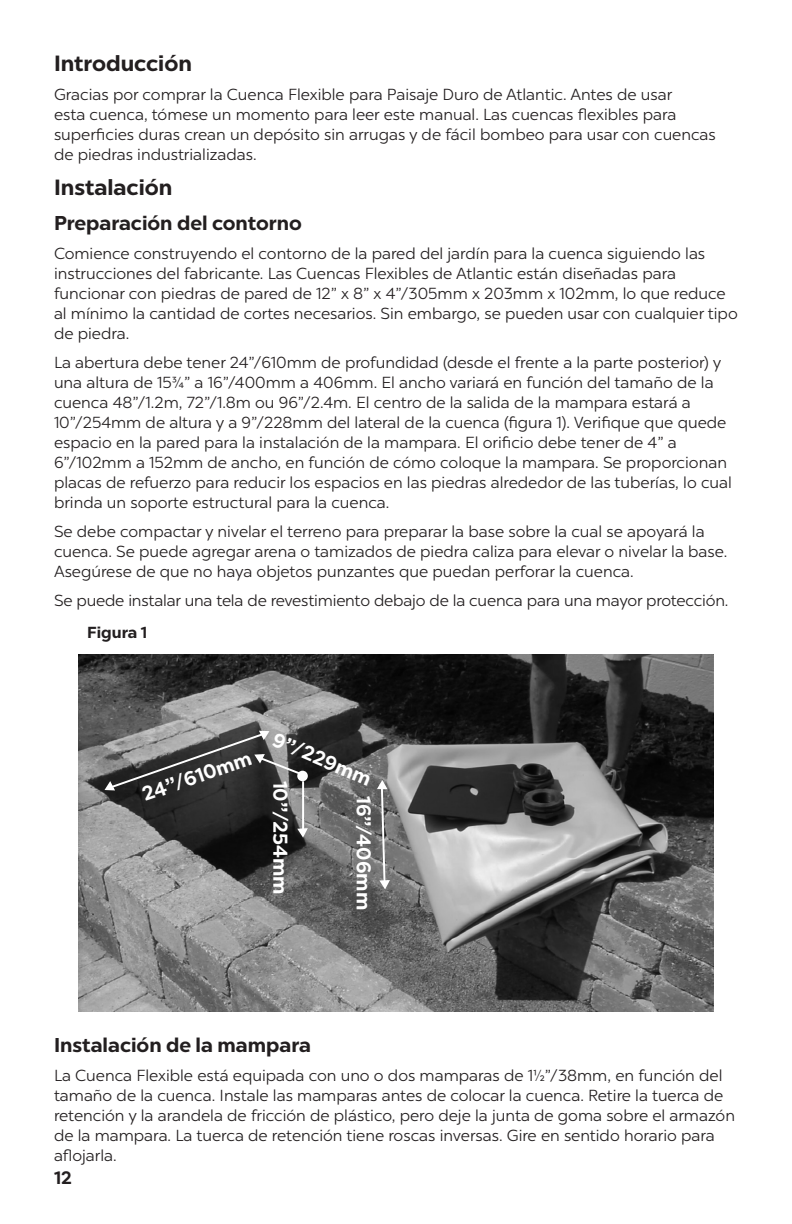
<style>
.page{position:relative;width:792px;height:1224px;background:#fff}
.page>*{position:absolute;margin:0;border:0;box-sizing:border-box;transform-origin:0 0}
.t1{font:700 22px "Chronica Pro";color:#231f20}
.t2{font:700 20px "Chronica Pro";color:#231f20}
.t3{font:700 20px "Chronica Pro";color:#fff}
.Paragraph_Style_1{font:700 18px "Chronica Pro";color:#231f20}
.t4{font:16px/20px "Chronica Pro";color:#231f20}
.t5{font:700 16px "Chronica Pro";color:#231f20}
</style>
<div class="page">
<img style="left:79px;top:654px;width:634px;height:357px">
<hr style="left:302px;top:781px;width:2px;height:50px;background:#fff">
<div style="left:297px;top:771px;width:11px;height:10px;border:2px solid #fff;border-radius:50%"></div>
<svg style="left:296px;top:827px;width:13px;height:13px"></svg>
<svg style="left:103px;top:729px;width:203px;height:63px;background:#5b5b5b"></svg>
<svg style="left:375px;top:779px;width:16px;height:112px;background:#868686"></svg>
<p class="t1" style="left:54px;top:49px;width:139px">Introducción</p>
<p class="t4" style="left:54px;top:84px;width:663px">Gracias por comprar la Cuenca Flexible para Paisaje Duro de Atlantic. Antes de usar<br>esta cuenca, tómese un momento para leer este manual. Las cuencas flexibles para superficies duras crean un depósito sin arrugas y de fácil bombeo para usar con cuencas de piedras industrializadas.</p>
<p class="t1" style="left:54px;top:173px;width:120px">Instalación</p>
<p class="t2" style="left:54px;top:210px;width:250px">Preparación del contorno</p>
<p class="t4" style="left:54px;top:243px;width:685px">Comience construyendo el contorno de la pared del jardín para la cuenca siguiendo las instrucciones del fabricante. Las Cuencas Flexibles de Atlantic están diseñadas para funcionar con piedras de pared de 12” x 8” x 4”/305mm x 203mm x 102mm, lo que reduce al mínimo la cantidad de cortes necesarios. Sin embargo, se pueden usar con cualquier tipo de piedra.</p>
<p class="t4" style="left:54px;top:352px;width:679px">La abertura debe tener 24”/610mm de profundidad (desde el frente a la parte posterior) y una altura de 15¾” a 16”/400mm a 406mm. El ancho variará en función del tamaño de la cuenca 48”/1.2m, 72”/1.8m ou 96”/2.4m. El centro de la salida de la mampara estará a 10”/254mm de altura y a 9”/228mm del lateral de la cuenca (figura 1). Verifique que quede espacio en la pared para la instalación de la mampara. El orificio debe tener de 4” a 6”/102mm a 152mm de ancho, en función de cómo coloque la mampara. Se proporcionan placas de refuerzo para reducir los espacios en las piedras alrededor de las tuberías, lo cual brinda un soporte estructural para la cuenca.</p>
<p class="t4" style="left:54px;top:521px;width:675px">Se debe compactar y nivelar el terreno para preparar la base sobre la cual se apoyará la cuenca. Se puede agregar arena o tamizados de piedra caliza para elevar o nivelar la base.<br>Asegúrese de que no haya objetos punzantes que puedan perforar la cuenca.</p>
<p class="t4" style="left:54px;top:590px;width:676px">Se puede instalar una tela de revestimiento debajo de la cuenca para una mayor protección.</p>
<p class="t5" style="left:87px;top:622px;width:61px">Figura 1</p>
<p class="t3" style="left:139px;top:783px;width:116px;rotate:-19deg">24”/610mm</p>
<p class="t3" style="left:279px;top:727px;width:107px;rotate:23deg">9”/229mm</p>
<p class="t3" style="left:293px;top:781px;width:116px;rotate:90deg">10”/254mm</p>
<p class="t3" style="left:376px;top:796px;width:116px;rotate:90deg">16”/406mm</p>
<p class="t2" style="left:54px;top:1032px;width:258px">Instalación de la mampara</p>
<p class="t4" style="left:54px;top:1065px;width:683px">La Cuenca Flexible está equipada con uno o dos mamparas de 1½”/38mm, en función del tamaño de la cuenca. Instale las mamparas antes de colocar la cuenca. Retire la tuerca de retención y la arandela de fricción de plástico, pero deje la junta de goma sobre el armazón de la mampara. La tuerca de retención tiene roscas inversas. Gire en sentido horario para aflojarla.</p>
<p class="Paragraph_Style_1" style="left:54px;top:1166px;width:19px">12</p>
</div>
